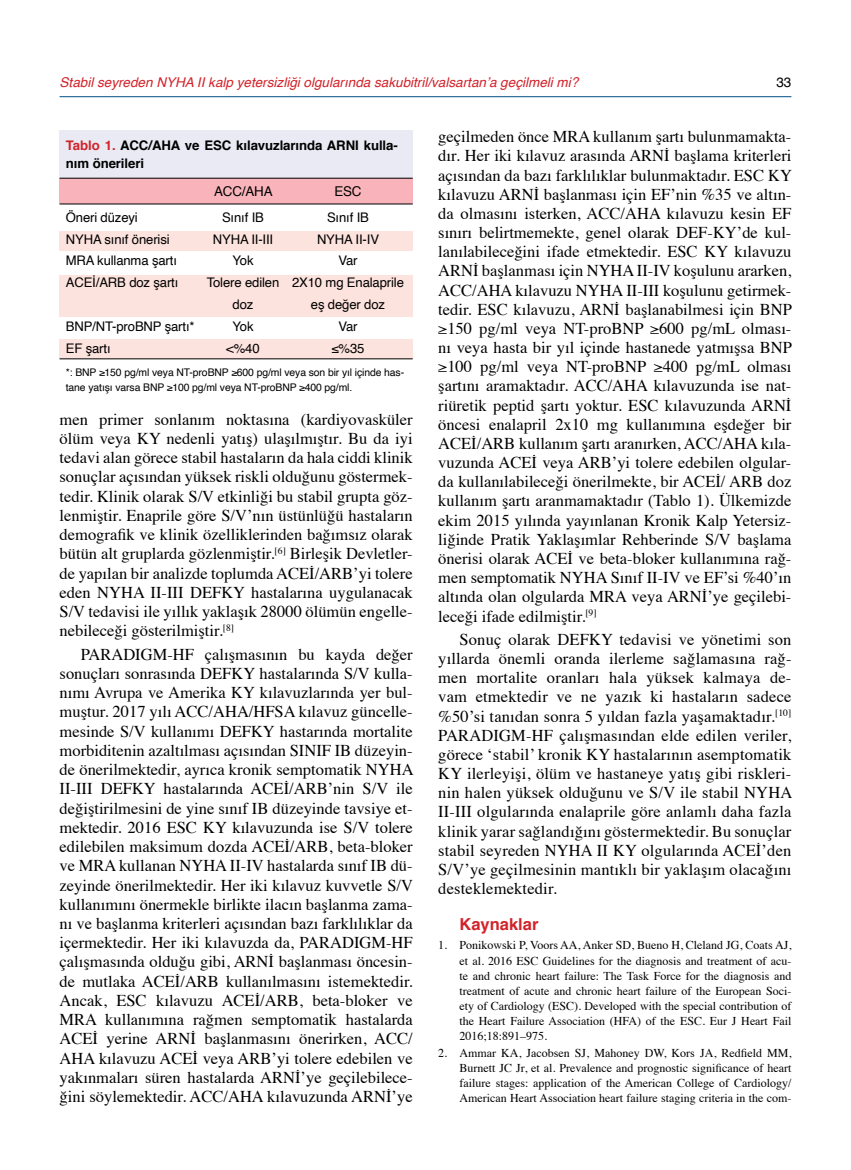
<style>
.page{position:relative;width:851px;height:1170px;background:#fff}
.page>*{position:absolute;margin:0;border:0;box-sizing:border-box;transform-origin:0 0}
.t1{font:16.5px/19.2px "Times";color:#000;text-align:justify}
.t2{font:700 16.5px "Helvetica";color:#d2232a}
.t3{font:italic 13.5px "Helvetica";color:#d2232a}
.t4{font:13.5px "Helvetica";letter-spacing:-.01em;color:#000}
.t5{font:13.2px/21.8px "Helvetica";letter-spacing:-.01em;color:#000}
.t6{font:700 13.2px/18.8px "Helvetica";letter-spacing:-.005em;color:#000}
.t7{font:12px/15.1px "Times";color:#000;text-align:justify}
.t8{font:10.5px/15px "Helvetica";letter-spacing:-.01em;color:#000}
.s1{color:#d2232a}
</style>
<div class="page">
<hr style="left:60px;top:96px;width:731px;height:1px;background:#00508a">
<div style="left:60px;top:130px;width:352px;height:48px;background:#e9eaf3"></div>
<div style="left:60px;top:178px;width:352px;height:26px;background:#f8b4ba"></div>
<div style="left:60px;top:231px;width:352px;height:19px;background:#fde3de"></div>
<div style="left:60px;top:340px;width:352px;height:19px;background:#fde3de"></div>
<div style="left:60px;top:275px;width:352px;height:41px;background:#fde3de"></div>
<hr style="left:60px;top:178px;width:352px;height:1px;background:#000">
<hr style="left:60px;top:204px;width:352px;height:1px;background:#000">
<hr style="left:60px;top:358px;width:352px;height:1px;background:#000">
<p class="t3" style="left:60px;top:71px;width:520px">Stabil seyreden NYHA II kalp yetersizliği olgularında sakubitril/valsartan’a geçilmeli mi?</p>
<p class="t4" style="left:776px;top:72px;width:17px">33</p>
<p class="t6" style="left:66px;top:136px;width:333px"><span class="s1">Tablo 1.</span> ACC/AHA ve ESC kılavuzlarında ARNI kulla&shy;nım önerileri</p>
<p class="t4" style="left:214px;top:181px;width:60px">ACC/AHA</p>
<p class="t4" style="left:334px;top:181px;width:29px">ESC</p>
<p class="t5" style="left:66px;top:207px;width:73px">Öneri düzeyi</p>
<p class="t5" style="left:222px;top:207px;width:43px">Sınıf IB</p>
<p class="t5" style="left:327px;top:207px;width:43px">Sınıf IB</p>
<p class="t5" style="left:66px;top:228px;width:105px">NYHA sınıf önerisi</p>
<p class="t5" style="left:213px;top:228px;width:62px">NYHA II-III</p>
<p class="t5" style="left:317px;top:228px;width:64px">NYHA II-IV</p>
<p class="t5" style="left:66px;top:250px;width:113px">MRA kullanma şartı</p>
<p class="t5" style="left:232px;top:250px;width:23px">Yok</p>
<p class="t5" style="left:338px;top:250px;width:21px">Var</p>
<p class="t5" style="left:66px;top:272px;width:114px">ACEİ/ARB doz şartı</p>
<p class="t5" style="left:232px;top:272px;width:173px;text-indent:-26px">Tolere edilen 2X10 mg Enalaprile doz</p>
<p class="t5" style="left:311px;top:294px;width:76px">eş değer doz</p>
<p class="t5" style="left:66px;top:315px;width:130px">BNP/NT-proBNP şartı*</p>
<p class="t5" style="left:232px;top:315px;width:23px">Yok</p>
<p class="t5" style="left:338px;top:315px;width:21px">Var</p>
<p class="t5" style="left:66px;top:337px;width:46px">EF şartı</p>
<p class="t5" style="left:226px;top:337px;width:35px">&lt;%40</p>
<p class="t5" style="left:331px;top:337px;width:34px">≤%35</p>
<p class="t8" style="left:66px;top:365px;width:340px">*: BNP ≥150 pg/ml veya NT-proBNP ≥600 pg/ml veya son bir yıl içinde has&shy;tane yatışı varsa BNP ≥100 pg/ml veya NT-proBNP ≥400 pg/ml.</p>
<p class="t1" style="left:60px;top:408px;width:354px">men primer sonlanım noktasına (kardiyovasküler ölüm veya KY nedenli yatış) ulaşılmıştır. Bu da iyi tedavi alan görece stabil hastaların da hala ciddi klinik sonuçlar açısından yüksek riskli olduğunu göstermek&shy;tedir. Klinik olarak S/V etkinliği bu stabil grupta göz&shy;lenmiştir. Enaprile göre S/V’nın üstünlüğü hastaların demografik ve klinik özelliklerinden bağımsız olarak bütün alt gruplarda gözlenmiştir.<sup>[6]</sup> Birleşik Devletler&shy;de yapılan bir analizde toplumda ACEİ/ARB’yi tolere eden NYHA II-III DEFKY hastalarına uygulanacak S/V tedavisi ile yıllık yaklaşık 28000 ölümün engelle&shy;nebileceği gösterilmiştir.<sup>[8]</sup></p>
<p class="t1" style="left:60px;top:643px;width:355px;text-indent:21px">PARADIGM-HF çalışmasının bu kayda değer sonuçları sonrasında DEFKY hastalarında S/V kulla&shy;nımı Avrupa ve Amerika KY kılavuzlarında yer bul&shy;muştur. 2017 yılı ACC/AHA/HFSA kılavuz güncelle&shy;mesinde S/V kullanımı DEFKY hastarında mortalite morbiditenin azaltılması açısından SINIF IB düzeyin&shy;de önerilmektedir, ayrıca kronik semptomatik NYHA II-III DEFKY hastalarında ACEİ/ARB’nin S/V ile değiştirilmesini de yine sınıf IB düzeyinde tavsiye et&shy;mektedir. 2016 ESC KY kılavuzunda ise S/V tolere edilebilen maksimum dozda ACEİ/ARB, beta-bloker ve MRA kullanan NYHA II-IV hastalarda sınıf IB dü&shy;zeyinde önerilmektedir. Her iki kılavuz kuvvetle S/V kullanımını önermekle birlikte ilacın başlanma zama&shy;nı ve başlanma kriterleri açısından bazı farklılıklar da içermektedir. Her iki kılavuzda da, PARADIGM-HF çalışmasında olduğu gibi, ARNİ başlanması öncesin&shy;de mutlaka ACEİ/ARB kullanılmasını istemektedir.<br>Ancak, ESC kılavuzu ACEİ/ARB, beta-bloker ve MRA kullanımına rağmen semptomatik hastalarda ACEİ yerine ARNİ başlanmasını önerirken, ACC/ AHA kılavuzu ACEİ veya ARB’yi tolere edebilen ve yakınmaları süren hastalarda ARNİ’ye geçilebilece&shy;ğini söylemektedir. ACC/AHA kılavuzunda ARNİ’ye</p>
<p class="t1" style="left:438px;top:126px;width:355px">geçilmeden önce MRA kullanım şartı bulunmamakta&shy;dır. Her iki kılavuz arasında ARNİ başlama kriterleri açısından da bazı farklılıklar bulunmaktadır. ESC KY kılavuzu ARNİ başlanması için EF’nin %35 ve altın&shy;da olmasını isterken, ACC/AHA kılavuzu kesin EF sınırı belirtmemekte, genel olarak DEF-KY’de kul&shy;lanılabileceğini ifade etmektedir. ESC KY kılavuzu ARNİ başlanması için NYHA II-IV koşulunu ararken, ACC/AHA kılavuzu NYHA II-III koşulunu getirmek&shy;tedir. ESC kılavuzu, ARNİ başlanabilmesi için BNP ≥150 pg/ml veya NT-proBNP ≥600 pg/mL olması&shy;nı veya hasta bir yıl içinde hastanede yatmışsa BNP ≥100 pg/ml veya NT-proBNP ≥400 pg/mL olması şartını aramaktadır. ACC/AHA kılavuzunda ise nat&shy;riüretik peptid şartı yoktur. ESC kılavuzunda ARNİ öncesi enalapril 2x10 mg kullanımına eşdeğer bir ACEİ/ARB kullanım şartı aranırken, ACC/AHA kıla&shy;vuzunda ACEİ veya ARB’yi tolere edebilen olgular&shy;da kullanılabileceği önerilmekte, bir ACEİ/ ARB doz kullanım şartı aranmamaktadır (Tablo 1). Ülkemizde ekim 2015 yılında yayınlanan Kronik Kalp Yetersiz&shy;liğinde Pratik Yaklaşımlar Rehberinde S/V başlama önerisi olarak ACEİ ve beta-bloker kullanımına rağ&shy;men semptomatik NYHA Sınıf II-IV ve EF’si %40’ın altında olan olgularda MRA veya ARNİ’ye geçilebi&shy;leceği ifade edilmiştir.<sup>[9]</sup></p>
<p class="t1" style="left:438px;top:628px;width:355px;text-indent:21px">Sonuç olarak DEFKY tedavisi ve yönetimi son yıllarda önemli oranda ilerleme sağlamasına rağ&shy;men mortalite oranları hala yüksek kalmaya de&shy;vam etmektedir ve ne yazık ki hastaların sadece %50’si tanıdan sonra 5 yıldan fazla yaşamaktadır.<sup>[10] </sup>PARADIGM-HF çalışmasından elde edilen veriler, görece ‘stabil’ kronik KY hastalarının asemptomatik KY ilerleyişi, ölüm ve hastaneye yatış gibi riskleri&shy;nin halen yüksek olduğunu ve S/V ile stabil NYHA II-III olgularında enalaprile göre anlamlı daha fazla klinik yarar sağlandığını göstermektedir. Bu sonuçlar stabil seyreden NYHA II KY olgularında ACEİ’den S/V’ye geçilmesinin mantıklı bir yaklaşım olacağını desteklemektedir.</p>
<p class="t2" style="left:459px;top:910px;width:80px">Kaynaklar</p>
<p class="t7" style="left:459px;top:936px;width:333px;text-indent:-21px">1. Ponikowski P, Voors AA, Anker SD, Bueno H, Cleland JG, Coats AJ, et al. 2016 ESC Guidelines for the diagnosis and treatment of acu&shy;te and chronic heart failure: The Task Force for the diagnosis and treatment of acute and chronic heart failure of the European Soci&shy;ety of Cardiology (ESC). Developed with the special contribution of the Heart Failure Association (HFA) of the ESC. Eur J Heart Fail 2016;18:891–975.</p>
<p class="t7" style="left:459px;top:1043px;width:333px;text-indent:-21px">2. Ammar KA, Jacobsen SJ, Mahoney DW, Kors JA, Redfield MM, Burnett JC Jr, et al. Prevalence and prognostic significance of heart failure stages: application of the American College of Cardiology/ American Heart Association heart failure staging criteria in the com-</p>
</div>
